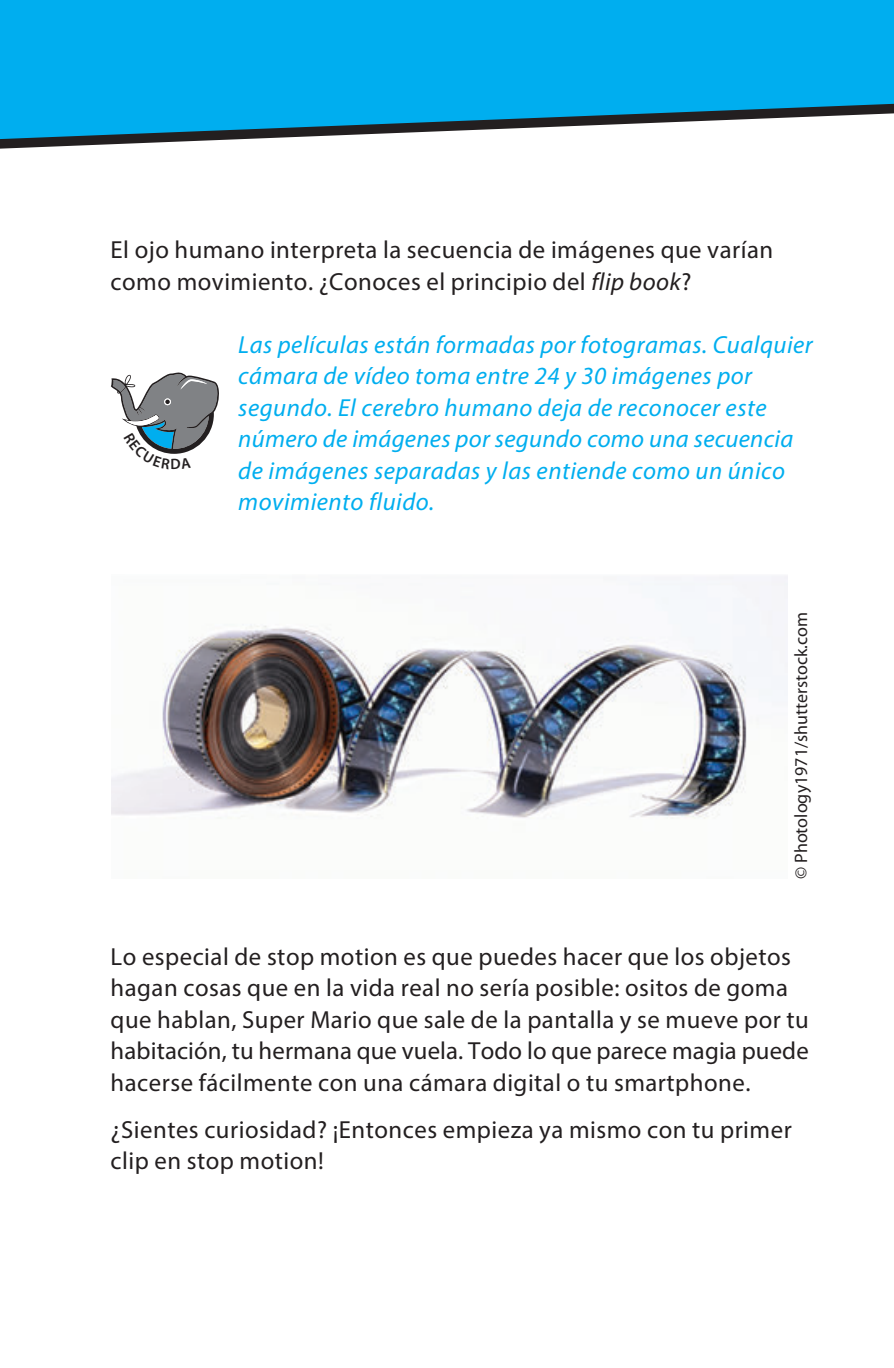
<style>
.page{position:relative;width:894px;height:1368px;background:#fff}
.page>*{position:absolute;margin:0;border:0;box-sizing:border-box;transform-origin:0 0}
.t1{font:24.75px/31.5px "Myriad Pro";letter-spacing:.02em;color:#231f20}
.t2{font:italic 24.75px/31.5px "Myriad Pro";letter-spacing:.02em;color:#00aeef}
.t3{font:18px "Myriad Pro";color:#231f20}
.t4{font:600 15.08px "Myriad Pro";color:#231f20}
.s1{font-style:italic}
</style>
<div class="page">
<svg style="left:0;top:0;width:893px;height:149px;background:#20aee3"></svg>
<img style="left:111px;top:576px;width:676px;height:243px">
<svg style="left:111px;top:373px;width:108px;height:81px"></svg>
<p class="t1" style="left:111px;top:234px;width:663px">El ojo humano interpreta la secuencia de imágenes que varían como movimiento. ¿Conoces el principio del <span class="s1">flip book</span>?</p>
<p class="t4" style="left:170px;top:455px;width:12px">D</p>
<p class="t2" style="left:238px;top:328px;width:575px">Las películas están formadas por fotogramas. Cualquier cámara de vídeo toma entre 24 y 30 imágenes por segundo. El cerebro humano deja de reconocer este número de imágenes por segundo como una secuencia de imágenes separadas y las entiende como un único movimiento fluido.</p>
<p class="t3" style="left:789px;top:879px;width:268px;rotate:-90deg">© Photology1971/shutterstock.com</p>
<p class="t1" style="left:111px;top:940px;width:699px">Lo especial de stop motion es que puedes hacer que los objetos hagan cosas que en la vida real no sería posible: ositos de goma que hablan, Super Mario que sale de la pantalla y se mueve por tu habitación, tu hermana que vuela. Todo lo que parece magia puede hacerse fácilmente con una cámara digital o tu smartphone.</p>
<p class="t1" style="left:111px;top:1113px;width:682px">¿Sientes curiosidad? ¡Entonces empieza ya mismo con tu primer clip en stop motion!</p>
</div>
